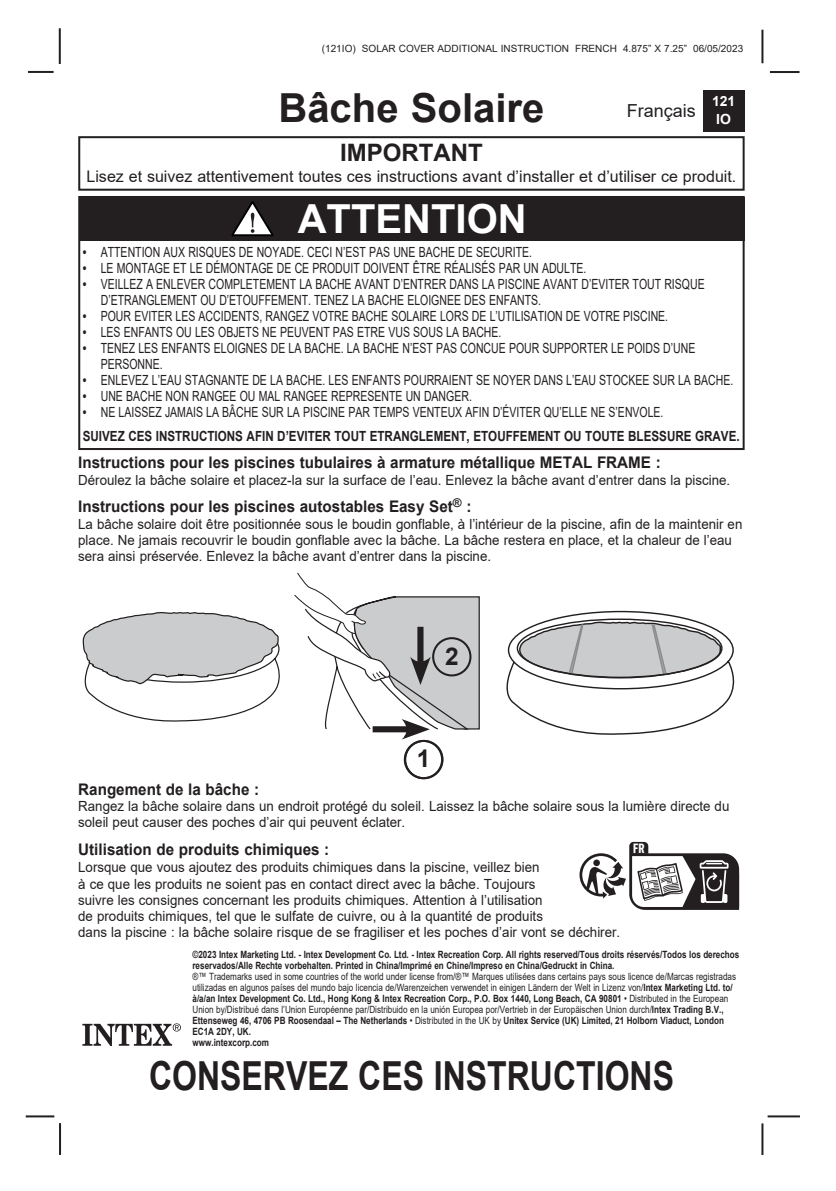
<style>
.page{position:relative;width:836px;height:1191px;background:#fff}
.page>*{position:absolute;margin:0;border:0;box-sizing:border-box;transform-origin:0 0}
.t1{font:700 40px "Arial";color:#231f20;scale:.8 1}
.t2{font:700 40px "Arial";color:#231f20}
.t3{font:700 40px "Arial";color:#fff}
.t4{font:700 24.4px "Arial";color:#231f20}
.t5{font:700 24px "Arial";color:#231f20}
.t6{font:18px "Arial";color:#231f20}
.t7{font:700 16px "Arial";color:#231f20;scale:.95 1}
.t8{font:16px "Arial";color:#231f20}
.t9{font:14px/16px "Arial";color:#231f20;scale:.95 1}
.t10{font:14px/16px "Arial";color:#231f20;scale:.75 1}
.t11{font:700 14px/24px "Arial";color:#231f20;scale:.75 1}
.t12{font:700 14px/18px "Arial";color:#fff;text-align:center}
.t13{font:700 13.2px "Flama Condensed";color:#fff}
.t14{font:10px/11px "Arial";color:#231f20;scale:.81 1}
.t15{font:700 10px/11px "Arial";color:#231f20;scale:.81 1}
.t16{font:10px "Arial";color:#231f20}
.s1{font-weight:700}
.s2{font-weight:400}
</style>
<div class="page">
<hr style="left:767px;top:1115px;width:32px;height:2px;background:#231f20">
<hr style="left:769px;top:71px;width:30px;height:2px;background:#231f20">
<hr style="left:761px;top:30px;width:2px;height:33px;background:#231f20">
<hr style="left:761px;top:1123px;width:2px;height:32px;background:#231f20">
<hr style="left:28px;top:71px;width:26px;height:2px;background:#231f20">
<hr style="left:59px;top:28px;width:2px;height:36px;background:#231f20">
<hr style="left:59px;top:1123px;width:2px;height:32px;background:#231f20">
<hr style="left:26px;top:1115px;width:28px;height:2px;background:#231f20">
<div style="left:702px;top:90px;width:42px;height:41px;background:#231f20"></div>
<svg style="left:82px;top:1023px;width:99px;height:23px"></svg>
<div style="left:78px;top:136px;width:666px;height:55px;border:2px solid #231f20"></div>
<svg style="left:506px;top:610px;width:229px;height:125px"></svg>
<div style="left:404px;top:740px;width:39px;height:39px;border:2px solid #231f20;border-radius:50%"></div>
<svg style="left:294px;top:572px;width:186px;height:167px"></svg>
<div style="left:403px;top:740px;width:40px;height:39px;border:2px solid #231f20;border-radius:50%"></div>
<div style="left:432px;top:637px;width:39px;height:39px;border:2px solid #231f20;border-radius:50%"></div>
<svg style="left:82px;top:612px;width:198px;height:110px"></svg>
<div style="left:78px;top:196px;width:666px;height:254px;border:2px solid #231f20"></div>
<div style="left:79px;top:197px;width:665px;height:43px;background:#231f20"></div>
<svg style="left:231px;top:201px;width:42px;height:35px"></svg>
<svg style="left:579px;top:841px;width:161px;height:69px"></svg>
<p class="t16" style="left:322px;top:41px;width:422px">(121IO) SOLAR COVER ADDITIONAL INSTRUCTION FRENCH 4.875” X 7.25” 06/05/2023</p>
<h1 class="t2" style="left:278px;top:80px;width:267px">Bâche Solaire</h1>
<h3 class="t5" style="left:340px;top:136px;width:144px">IMPORTANT</h3>
<p class="t8" style="left:86px;top:165px;width:651px">Lisez et suivez attentivement toutes ces instructions avant d’installer et d’utiliser ce produit.</p>
<p class="t12" style="left:711px;top:92px;width:25px">121<br>IO</p>
<p class="t6" style="left:626px;top:98px;width:71px">Français</p>
<h1 class="t3" style="left:297px;top:190px;width:230px">ATTENTION</h1>
<p class="t10" style="left:83px;top:244px;width:600px"><span class="s1">•</span> ATTENTION AUX RISQUES DE NOYADE. CECI N’EST PAS UNE BACHE DE SECURITE.</p>
<p class="t10" style="left:83px;top:260px;width:672px"><span class="s1">•</span> LE MONTAGE ET LE DÉMONTAGE DE CE PRODUIT DOIVENT ÊTRE RÉALISÉS PAR UN ADULTE.</p>
<p class="t10" style="left:101px;top:276px;width:806px;text-indent:-18px"><span class="s1">•</span> VEILLEZ A ENLEVER COMPLETEMENT LA BACHE AVANT D’ENTRER DANS LA PISCINE AVANT D’EVITER TOUT RISQUE<br>D’ETRANGLEMENT OU D’ETOUFFEMENT. TENEZ LA BACHE ELOIGNEE DES ENFANTS.</p>
<p class="t10" style="left:83px;top:308px;width:781px"><span class="s1">•</span> POUR EVITER LES ACCIDENTS, RANGEZ VOTRE BACHE SOLAIRE LORS DE L’UTILISATION DE VOTRE PISCINE.</p>
<p class="t10" style="left:83px;top:324px;width:559px"><span class="s1">•</span> LES ENFANTS OU LES OBJETS NE PEUVENT PAS ETRE VUS SOUS LA BACHE.</p>
<p class="t10" style="left:101px;top:340px;width:793px;text-indent:-18px"><span class="s1">•</span> TENEZ LES ENFANTS ELOIGNES DE LA BACHE. LA BACHE N’EST PAS CONCUE POUR SUPPORTER LE POIDS D’UNE<br>PERSONNE.</p>
<p class="t10" style="left:83px;top:372px;width:868px"><span class="s1">•</span> ENLEVEZ L’EAU STAGNANTE DE LA BACHE. LES ENFANTS POURRAIENT SE NOYER DANS L’EAU STOCKEE SUR LA BACHE.</p>
<p class="t10" style="left:83px;top:388px;width:520px"><span class="s1">•</span> UNE BACHE NON RANGEE OU MAL RANGEE REPRESENTE UN DANGER.</p>
<p class="t11" style="left:83px;top:400px;width:877px">• <span class="s2">NE LAISSEZ JAMAIS LA BÂCHE SUR LA PISCINE PAR TEMPS VENTEUX AFIN D’ÉVITER QU’ELLE NE S’ENVOLE.<br></span>SUIVEZ CES INSTRUCTIONS AFIN D’EVITER TOUT ETRANGLEMENT, ETOUFFEMENT OU TOUTE BLESSURE GRAVE.</p>
<p class="t7" style="left:78px;top:451px;width:614px">Instructions pour les piscines tubulaires à armature métallique METAL FRAME :</p>
<p class="t9" style="left:78px;top:471px;width:687px">Déroulez la bâche solaire et placez-la sur la surface de l’eau. Enlevez la bâche avant d’entrer dans la piscine.</p>
<p class="t7" style="left:78px;top:495px;width:415px">Instructions pour les piscines autostables Easy Set<sup>®</sup> :</p>
<p class="t9" style="left:78px;top:515px;width:700px">La bâche solaire doit être positionnée sous le boudin gonflable, à l’intérieur de la piscine, afin de la maintenir en place. Ne jamais recouvrir le boudin gonflable avec la bâche. La bâche restera en place, et la chaleur de l’eau sera ainsi préservée. Enlevez la bâche avant d’entrer dans la piscine.</p>
<h2 class="t4" style="left:445px;top:639px;width:15px">2</h2>
<h2 class="t4" style="left:416px;top:741px;width:15px">1</h2>
<p class="t7" style="left:78px;top:778px;width:192px">Rangement de la bâche :</p>
<p class="t9" style="left:78px;top:798px;width:686px">Rangez la bâche solaire dans un endroit protégé du soleil. Laissez la bâche solaire sous la lumière directe du soleil peut causer des poches d’air qui peuvent éclater.</p>
<p class="t7" style="left:78px;top:838px;width:266px">Utilisation de produits chimiques :</p>
<p class="t9" style="left:78px;top:859px;width:572px">Lorsque que vous ajoutez des produits chimiques dans la piscine, veillez bien<br>à ce que les produits ne soient pas en contact direct avec la bâche. Toujours<br>suivre les consignes concernant les produits chimiques. Attention à l’utilisation<br>de produits chimiques, tel que le sulfate de cuivre, ou à la quantité de produits<br>dans la piscine : la bâche solaire risque de se fragiliser et les poches d’air vont se déchirer.</p>
<p class="t13" style="left:632px;top:840px;width:13px">FR</p>
<p class="t15" style="left:192px;top:949px;width:676px">©2023 Intex Marketing Ltd. - Intex Development Co. Ltd. - Intex Recreation Corp. All rights reserved/Tous droits réservés/Todos los derechos reservados/Alle Rechte vorbehalten. Printed in China/Imprimé en Chine/Impreso en China/Gedruckt in China.</p>
<p class="t14" style="left:192px;top:971px;width:672px">®™ Trademarks used in some countries of the world under license from/®™ Marques utilisées dans certains pays sous licence de/Marcas registradas utilizadas en algunos países del mundo bajo licencia de/Warenzeichen verwendet in einigen Ländern der Welt in Lizenz von/<span class="s1">Intex Marketing Ltd. to/ à/a/an Intex Development Co. Ltd., Hong Kong &amp; Intex Recreation Corp., P.O. Box 1440, Long Beach, CA 90801</span> • Distributed in the European Union by/Distribué dans l’Union Européenne par/Distribuido en la unión Europea por/Vertrieb in der Europäischen Union durch/<span class="s1">Intex Trading B.V., Ettenseweg 46, 4706 PB Roosendaal – The Netherlands</span> • Distributed in the UK by <span class="s1">Unitex Service (UK) Limited, 21 Holborn Viaduct, London EC1A 2DY, UK.<br>www.intexcorp.com</span></p>
<h1 class="t1" style="left:149px;top:1047px;width:657px">CONSERVEZ CES INSTRUCTIONS</h1>
</div>
